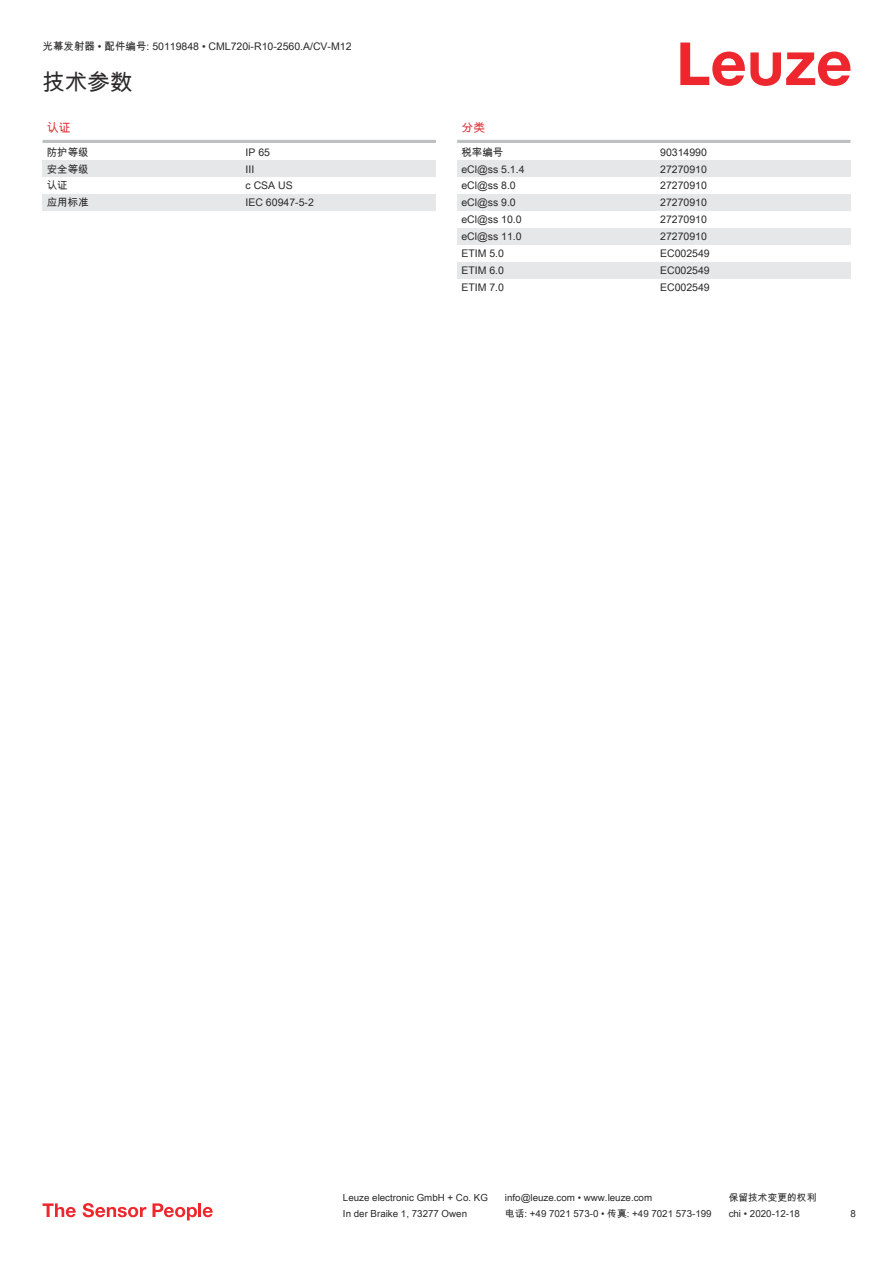
<style>
.page{position:relative;width:893px;height:1263px;background:#fff}
.page>*{position:absolute;margin:0;border:0;box-sizing:border-box;transform-origin:0 0}
.t1{font:22.5px "Arial Unicode MS";color:#2b292a}
.t2{font:12px "Arial Unicode MS";color:#db2a30}
.t3{font:10.5px "Arial Unicode MS";color:#2b292a}
.t4{font:9.75px "Arial Unicode MS";color:#2b292a}
</style>
<div class="page">
<svg style="left:680px;top:43px;width:170px;height:43px"></svg>
<hr style="left:43px;top:140px;width:393px;height:3px;background:#bdbfc1">
<div style="left:43px;top:160px;width:199px;height:17px;background:#e6e7e9"></div>
<div style="left:242px;top:160px;width:194px;height:17px;background:#e6e7e9"></div>
<div style="left:43px;top:194px;width:199px;height:17px;background:#e6e7e9"></div>
<div style="left:242px;top:194px;width:194px;height:17px;background:#e6e7e9"></div>
<hr style="left:457px;top:140px;width:393px;height:3px;background:#bdbfc1">
<div style="left:457px;top:160px;width:200px;height:17px;background:#e6e7e9"></div>
<div style="left:657px;top:160px;width:193px;height:17px;background:#e6e7e9"></div>
<div style="left:457px;top:194px;width:200px;height:17px;background:#e6e7e9"></div>
<div style="left:657px;top:194px;width:193px;height:17px;background:#e6e7e9"></div>
<div style="left:457px;top:228px;width:200px;height:17px;background:#e6e7e9"></div>
<div style="left:657px;top:228px;width:193px;height:17px;background:#e6e7e9"></div>
<div style="left:457px;top:262px;width:200px;height:17px;background:#e6e7e9"></div>
<div style="left:657px;top:262px;width:193px;height:17px;background:#e6e7e9"></div>
<svg style="left:43px;top:1203px;width:33px;height:14px"></svg>
<svg style="left:83px;top:1203px;width:63px;height:14px"></svg>
<svg style="left:153px;top:1203px;width:44px;height:17px"></svg>
<hr style="left:198px;top:1203px;width:3px;height:14px;background:#ed272d">
<svg style="left:203px;top:1207px;width:10px;height:10px"></svg>
<p class="t3" style="left:43px;top:39px;width:311px">光幕发射器 • 配件编号: 50119848 • CML720i-R10-2560.A/CV-M12</p>
<h1 class="t1" style="left:43px;top:66px;width:91px">技术参数</h1>
<p class="t2" style="left:47px;top:119px;width:25px">认证</p>
<p class="t3" style="left:47px;top:144px;width:43px">防护等级</p>
<p class="t3" style="left:246px;top:144px;width:26px">IP 65</p>
<p class="t3" style="left:47px;top:161px;width:43px">安全等级</p>
<p class="t3" style="left:246px;top:163px;width:10px">III</p>
<p class="t3" style="left:47px;top:178px;width:22px">认证</p>
<p class="t3" style="left:246px;top:178px;width:49px">c CSA US</p>
<p class="t3" style="left:47px;top:195px;width:43px">应用标准</p>
<p class="t3" style="left:246px;top:195px;width:70px">IEC 60947-5-2</p>
<p class="t2" style="left:461px;top:119px;width:25px">分类</p>
<p class="t3" style="left:461px;top:144px;width:43px">税率编号</p>
<p class="t3" style="left:660px;top:144px;width:48px">90314990</p>
<p class="t3" style="left:461px;top:161px;width:65px">eCl@ss 5.1.4</p>
<p class="t3" style="left:660px;top:161px;width:48px">27270910</p>
<p class="t3" style="left:461px;top:178px;width:56px">eCl@ss 8.0</p>
<p class="t3" style="left:660px;top:178px;width:48px">27270910</p>
<p class="t3" style="left:461px;top:195px;width:56px">eCl@ss 9.0</p>
<p class="t3" style="left:660px;top:195px;width:48px">27270910</p>
<p class="t3" style="left:461px;top:212px;width:62px">eCl@ss 10.0</p>
<p class="t3" style="left:660px;top:212px;width:48px">27270910</p>
<p class="t3" style="left:461px;top:229px;width:62px">eCl@ss 11.0</p>
<p class="t3" style="left:660px;top:229px;width:48px">27270910</p>
<p class="t3" style="left:461px;top:246px;width:44px">ETIM 5.0</p>
<p class="t3" style="left:660px;top:246px;width:51px">EC002549</p>
<p class="t3" style="left:461px;top:263px;width:44px">ETIM 6.0</p>
<p class="t3" style="left:660px;top:263px;width:51px">EC002549</p>
<p class="t3" style="left:461px;top:280px;width:44px">ETIM 7.0</p>
<p class="t3" style="left:660px;top:280px;width:51px">EC002549</p>
<p class="t4" style="left:343px;top:1191px;width:146px">Leuze electronic GmbH + Co. KG</p>
<p class="t4" style="left:505px;top:1191px;width:149px">info@leuze.com • www.leuze.com</p>
<p class="t4" style="left:729px;top:1191px;width:89px">保留技术变更的权利</p>
<p class="t4" style="left:343px;top:1206px;width:126px">In der Braike 1, 73277 Owen</p>
<p class="t4" style="left:505px;top:1206px;width:208px">电话: +49 7021 573-0 • 传真: +49 7021 573-199</p>
<p class="t4" style="left:729px;top:1206px;width:73px">chi • 2020-12-18</p>
<p class="t4" style="left:850px;top:1206px;width:7px">8</p>
</div>
